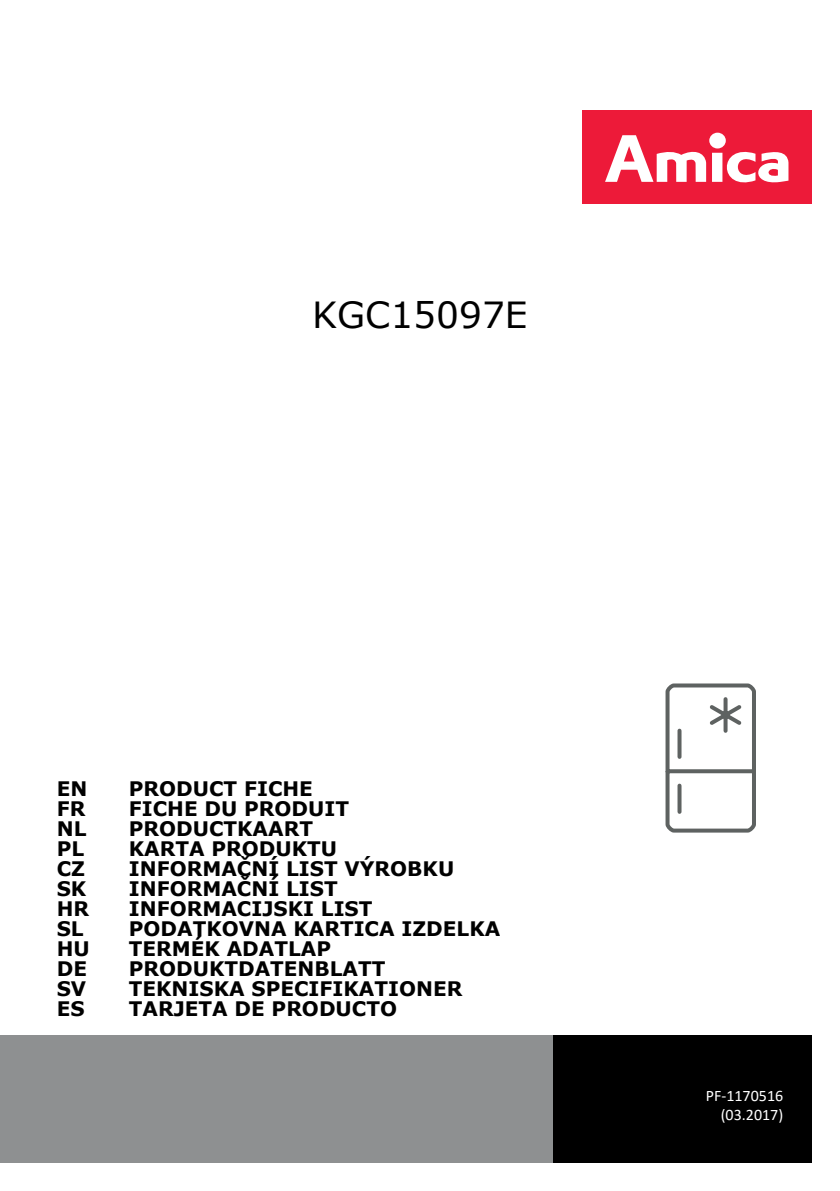
<style>
.page{position:relative;width:840px;height:1191px;background:#fff}
.page>*{position:absolute;margin:0;border:0;box-sizing:border-box;transform-origin:0 0}
.t1{font:36px "Verdana";color:#000}
.t2{font:700 20px "Verdana";color:#000}
.t3{font:16px/19.2px "Calibri";color:#fff;text-align:right}
</style>
<div class="page">
<div style="left:0;top:1035px;width:553px;height:127px;background:#8e9091"></div>
<div style="left:553px;top:1035px;width:258px;height:127px;background:#000"></div>
<div style="left:581px;top:111px;width:230px;height:93px;background:#ed1a39"></div>
<svg style="left:605px;top:133px;width:183px;height:49px"></svg>
<svg style="left:665px;top:683px;width:90px;height:150px"></svg>
<h1 class="t1" style="left:312px;top:290px;width:217px">KGC15097E</h1>
<p class="t2" style="left:57px;top:774px;width:32px">EN</p>
<p class="t2" style="left:129px;top:774px;width:185px">PRODUCT FICHE</p>
<p class="t2" style="left:57px;top:794px;width:30px">FR</p>
<p class="t2" style="left:129px;top:794px;width:222px">FICHE DU PRODUIT</p>
<p class="t2" style="left:57px;top:814px;width:31px">NL</p>
<p class="t2" style="left:129px;top:814px;width:185px">PRODUCTKAART</p>
<p class="t2" style="left:57px;top:834px;width:29px">PL</p>
<p class="t2" style="left:129px;top:834px;width:210px">KARTA PRODUKTU</p>
<p class="t2" style="left:57px;top:854px;width:30px">CZ</p>
<p class="t2" style="left:129px;top:854px;width:327px">INFORMAČNÍ LIST VÝROBKU</p>
<p class="t2" style="left:57px;top:874px;width:31px">SK</p>
<p class="t2" style="left:129px;top:874px;width:210px">INFORMAČNÍ LIST</p>
<p class="t2" style="left:57px;top:894px;width:34px">HR</p>
<p class="t2" style="left:129px;top:894px;width:245px">INFORMACIJSKI LIST</p>
<p class="t2" style="left:57px;top:914px;width:28px">SL</p>
<p class="t2" style="left:129px;top:914px;width:373px">PODATKOVNA KARTICA IZDELKA</p>
<p class="t2" style="left:57px;top:934px;width:34px">HU</p>
<p class="t2" style="left:129px;top:934px;width:204px">TERMÉK ADATLAP</p>
<p class="t2" style="left:57px;top:954px;width:32px">DE</p>
<p class="t2" style="left:129px;top:954px;width:258px">PRODUKTDATENBLATT</p>
<p class="t2" style="left:57px;top:974px;width:31px">SV</p>
<p class="t2" style="left:129px;top:974px;width:335px">TEKNISKA SPECIFIKATIONER</p>
<p class="t2" style="left:57px;top:994px;width:29px">ES</p>
<p class="t2" style="left:129px;top:994px;width:269px">TARJETA DE PRODUCTO</p>
<p class="t3" style="left:705px;top:1085px;width:79px">PF-1170516 (03.2017)</p>
</div>
